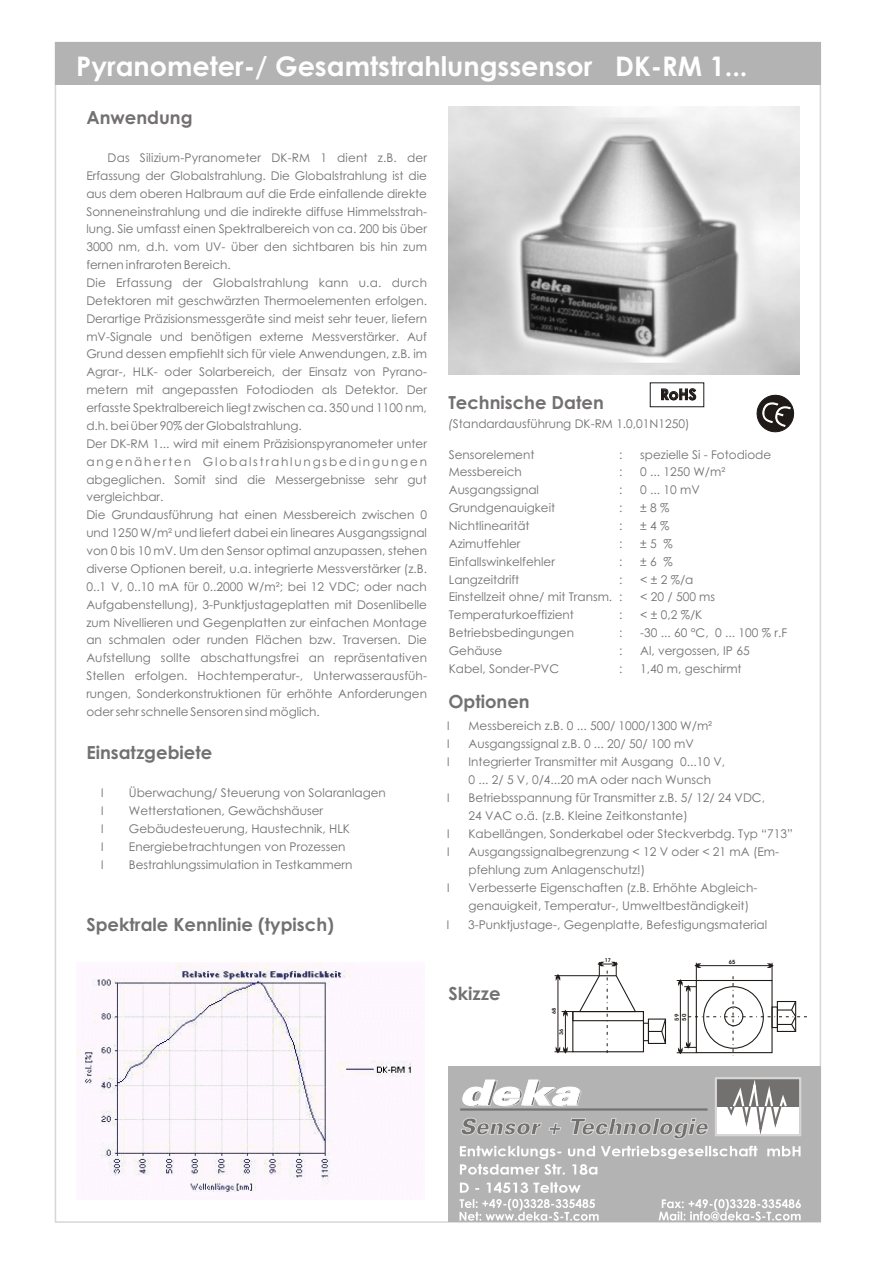
<style>
.page{position:relative;width:894px;height:1263px;background:#fff}
.page>*{position:absolute;margin:0;border:0;box-sizing:border-box;transform-origin:0 0}
.t1{font:700 27px "Century Gothic";color:#fff}
.t2{font:700 18px "Century Gothic";color:#737070}
.t3{font:700 15px "Century Gothic";color:#1f1a17}
.t4{font:12px/17.9px "Century Gothic";color:#737070}
.t5{font:12px "Avant Garde Bk BT";color:#737070}
.t6{font:5.85px "Avant Garde Bk BT";color:#1f1a17}
.t7{font:5.7px "Avant Garde Bk BT";color:#1f1a17}
.t8{font:5.4px "Avant Garde Bk BT";color:#1f1a17}
.t9{font:5.25px "Avant Garde Bk BT";color:#1f1a17}
.s1{font-style:italic}
</style>
<div class="page">
<div style="left:55px;top:43px;width:766px;height:42px;background:#b3b3b3"></div>
<svg style="left:756px;top:394px;width:39px;height:39px"></svg>
<div style="left:448px;top:1067px;width:373px;height:155px;background:#b3b3b3"></div>
<svg style="left:460px;top:1077px;width:341px;height:116px"></svg>
<svg style="left:460px;top:1199px;width:139px;height:22px"></svg>
<svg style="left:659px;top:1199px;width:142px;height:22px"></svg>
<div style="left:650px;top:383px;width:54px;height:24px;border:1px solid #1f1a17"></div>
<div style="left:572px;top:1011px;width:72px;height:10px;border:1px solid #1f1a17"></div>
<div style="left:643px;top:1023px;width:6px;height:18px;border:1px solid #1f1a17"></div>
<svg style="left:647px;top:1018px;width:19px;height:26px"></svg>
<svg style="left:555px;top:962px;width:82px;height:92px"></svg>
<svg style="left:677px;top:963px;width:130px;height:93px"></svg>
<img style="left:76px;top:963px;width:345px;height:236px">
<img style="left:448px;top:106px;width:351px;height:269px">
<h1 class="t1" style="left:76px;top:56px;width:673px">Pyranometer-/ Gesamtstrahlungssensor DK-RM 1...</h1>
<h2 class="t2" style="left:86px;top:111px;width:108px">Anwendung</h2>
<p class="t4" style="left:86px;top:150px;width:342px;text-indent:21px">Das Silizium-Pyranometer DK-RM 1 dient z.B. der Erfassung der Globalstrahlung. Die Globalstrahlung ist die aus dem oberen Halbraum auf die Erde einfallende direkte Sonneneinstrahlung und die indirekte diffuse Himmelsstrah&shy;lung. Sie umfasst einen Spektralbereich von ca. 200 bis über 3000 nm, d.h. vom UV- über den sichtbaren bis hin zum fernen infraroten Bereich.<br>Die Erfassung der Globalstrahlung kann u.a. durch Detektoren mit geschwärzten Thermoelementen erfolgen.<br>Derartige Präzisionsmessgeräte sind meist sehr teuer, liefern mV-Signale und benötigen externe Messverstärker. Auf Grund dessen empfiehlt sich für viele Anwendungen, z.B. im Agrar-, HLK- oder Solarbereich, der Einsatz von Pyrano&shy;metern mit angepassten Fotodioden als Detektor. Der erfasste Spektralbereich liegt zwischen ca. 350 und 1100 nm, d.h. bei über 90% der Globalstrahlung.<br>Der DK-RM 1... wird mit einem Präzisionspyranometer unter angenäherten Globalstrahlungsbedingungen abgeglichen. Somit sind die Messergebnisse sehr gut vergleichbar.<br>Die Grundausführung hat einen Messbereich zwischen 0 und 1250 W/m² und liefert dabei ein lineares Ausgangssignal von 0 bis 10 mV. Um den Sensor optimal anzupassen, stehen diverse Optionen bereit, u.a. integrierte Messverstärker (z.B.<br>0..1 V, 0..10 mA für 0..2000 W/m²; bei 12 VDC; oder nach Aufgabenstellung), 3-Punktjustageplatten mit Dosenlibelle zum Nivellieren und Gegenplatten zur einfachen Montage an schmalen oder runden Flächen bzw. Traversen. Die Aufstellung sollte abschattungsfrei an repräsentativen Stellen erfolgen. Hochtemperatur-, Unterwasserausfüh&shy;rungen, Sonderkonstruktionen für erhöhte Anforderungen oder sehr schnelle Sensoren sind möglich.</p>
<h2 class="t2" style="left:86px;top:746px;width:127px">Einsatzgebiete</h2>
<p class="t5" style="left:101px;top:788px;width:4px">I</p>
<p class="t4" style="left:129px;top:785px;width:259px">Überwachung/ Steuerung von Solaranlagen</p>
<p class="t5" style="left:101px;top:806px;width:4px">I</p>
<p class="t4" style="left:129px;top:803px;width:196px">Wetterstationen, Gewächshäuser</p>
<p class="t5" style="left:101px;top:824px;width:4px">I</p>
<p class="t4" style="left:129px;top:821px;width:223px">Gebäudesteuerung, Haustechnik, HLK</p>
<p class="t5" style="left:101px;top:842px;width:4px">I</p>
<p class="t4" style="left:129px;top:839px;width:218px">Energiebetrachtungen von Prozessen</p>
<p class="t5" style="left:101px;top:860px;width:4px">I</p>
<p class="t4" style="left:129px;top:857px;width:225px">Bestrahlungssimulation in Testkammern</p>
<h2 class="t2" style="left:86px;top:917px;width:249px">Spektrale Kennlinie (typisch)</h2>
<p class="t3" style="left:660px;top:388px;width:38px">RoHS</p>
<h2 class="t2" style="left:448px;top:396px;width:157px">Technische Daten</h2>
<p class="t4" style="left:448px;top:416px;width:243px"><span class="s1">(</span>Standardausführung DK-RM 1.0,01N1250)</p>
<p class="t4" style="left:449px;top:446px;width:87px">Sensorelement</p>
<p class="t4" style="left:619px;top:446px;width:5px">:</p>
<p class="t4" style="left:640px;top:446px;width:132px">spezielle Si - Fotodiode</p>
<p class="t4" style="left:449px;top:464px;width:75px">Messbereich</p>
<p class="t4" style="left:619px;top:464px;width:5px">:</p>
<p class="t4" style="left:640px;top:464px;width:87px">0 ... 1250 W/m²</p>
<p class="t4" style="left:449px;top:482px;width:92px">Ausgangssignal</p>
<p class="t4" style="left:619px;top:482px;width:5px">:</p>
<p class="t4" style="left:640px;top:482px;width:61px">0 ... 10 mV</p>
<p class="t4" style="left:449px;top:500px;width:108px">Grundgenauigkeit</p>
<p class="t4" style="left:619px;top:500px;width:5px">:</p>
<p class="t4" style="left:640px;top:500px;width:31px">± 8 %</p>
<p class="t4" style="left:449px;top:518px;width:82px">Nichtlinearität</p>
<p class="t4" style="left:619px;top:518px;width:5px">:</p>
<p class="t4" style="left:640px;top:518px;width:31px">± 4 %</p>
<p class="t4" style="left:449px;top:536px;width:73px">Azimutfehler</p>
<p class="t4" style="left:619px;top:536px;width:5px">:</p>
<p class="t4" style="left:640px;top:536px;width:34px">± 5 %</p>
<p class="t4" style="left:449px;top:554px;width:108px">Einfallswinkelfehler</p>
<p class="t4" style="left:619px;top:554px;width:5px">:</p>
<p class="t4" style="left:640px;top:554px;width:34px">± 6 %</p>
<p class="t4" style="left:449px;top:571px;width:72px">Langzeitdrift</p>
<p class="t4" style="left:619px;top:571px;width:5px">:</p>
<p class="t4" style="left:640px;top:571px;width:55px">&lt; ± 2 %/a</p>
<p class="t4" style="left:449px;top:589px;width:175px">Einstellzeit ohne/ mit Transm. :</p>
<p class="t4" style="left:640px;top:589px;width:76px">&lt; 20 / 500 ms</p>
<p class="t4" style="left:449px;top:607px;width:127px">Temperaturkoeffizient</p>
<p class="t4" style="left:619px;top:607px;width:5px">:</p>
<p class="t4" style="left:640px;top:607px;width:64px">&lt; ± 0,2 %/K</p>
<p class="t4" style="left:449px;top:625px;width:127px">Betriebsbedingungen</p>
<p class="t4" style="left:619px;top:625px;width:5px">:</p>
<p class="t4" style="left:640px;top:625px;width:148px">-30 ... 60 °C, 0 ... 100 % r.F</p>
<p class="t4" style="left:449px;top:643px;width:55px">Gehäuse</p>
<p class="t4" style="left:619px;top:643px;width:5px">:</p>
<p class="t4" style="left:640px;top:643px;width:111px">Al, vergossen, IP 65</p>
<p class="t4" style="left:449px;top:661px;width:112px">Kabel, Sonder-PVC</p>
<p class="t4" style="left:619px;top:661px;width:5px">:</p>
<p class="t4" style="left:640px;top:661px;width:103px">1,40 m, geschirmt</p>
<h2 class="t2" style="left:448px;top:694px;width:83px">Optionen</h2>
<p class="t5" style="left:447px;top:721px;width:4px">I</p>
<p class="t4" style="left:469px;top:718px;width:245px">Messbereich z.B. 0 ... 500/ 1000/1300 W/m²</p>
<p class="t5" style="left:447px;top:739px;width:4px">I</p>
<p class="t4" style="left:469px;top:736px;width:227px">Ausgangssignal z.B. 0 ... 20/ 50/ 100 mV</p>
<p class="t5" style="left:447px;top:757px;width:4px">I</p>
<p class="t4" style="left:469px;top:754px;width:258px">Integrierter Transmitter mit Ausgang 0...10 V,<br>0 ... 2/ 5 V, 0/4...20 mA oder nach Wunsch</p>
<p class="t5" style="left:447px;top:793px;width:4px">I</p>
<p class="t4" style="left:469px;top:790px;width:298px">Betriebsspannung für Transmitter z.B. 5/ 12/ 24 VDC,<br>24 VAC o.ä. (z.B. Kleine Zeitkonstante)</p>
<p class="t5" style="left:447px;top:829px;width:4px">I</p>
<p class="t4" style="left:469px;top:826px;width:326px">Kabellängen, Sonderkabel oder Steckverbdg. Typ “713”</p>
<p class="t5" style="left:447px;top:847px;width:4px">I</p>
<p class="t4" style="left:469px;top:844px;width:312px">Ausgangssignalbegrenzung &lt; 12 V oder &lt; 21 mA (Em&shy;pfehlung zum Anlagenschutz!)</p>
<p class="t5" style="left:447px;top:883px;width:4px">I</p>
<p class="t4" style="left:469px;top:880px;width:290px">Verbesserte Eigenschaften (z.B. Erhöhte Abgleich&shy;genauigkeit, Temperatur-, Umweltbeständigkeit)</p>
<p class="t5" style="left:447px;top:920px;width:4px">I</p>
<p class="t4" style="left:468px;top:917px;width:301px">3-Punktjustage-, Gegenplatte, Befestigungsmaterial</p>
<h2 class="t2" style="left:448px;top:987px;width:54px">Skizze</h2>
<p class="t9" style="left:552px;top:1014px;width:8px;rotate:-90deg">68</p>
<p class="t9" style="left:559px;top:1035px;width:8px;rotate:-90deg">36</p>
<p class="t8" style="left:605px;top:958px;width:8px">17</p>
<p class="t7" style="left:675px;top:1021px;width:8px;rotate:-90deg">59</p>
<p class="t7" style="left:682px;top:1021px;width:8px;rotate:-90deg">50</p>
<p class="t6" style="left:729px;top:959px;width:8px">65</p>
</div>
